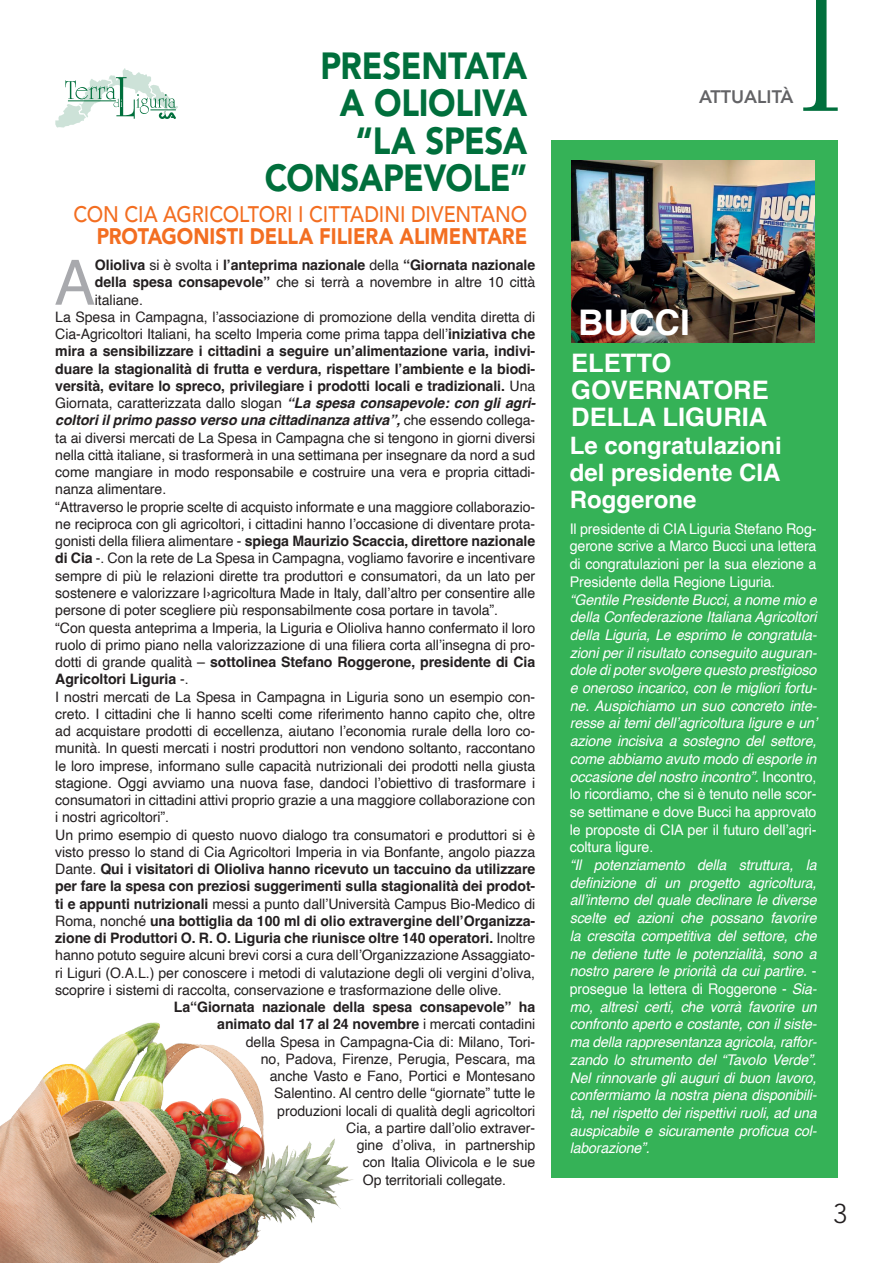
<style>
.page{position:relative;width:893px;height:1263px;background:#fff}
.page>*{position:absolute;margin:0;border:0;box-sizing:border-box;transform-origin:0 0}
.t1{font:62.55px "Helvetica";color:#a8a9ad}
.Corpo_del_testo{font:900 37.5px/37.5px "Avenir LT Std";letter-spacing:-.01em;color:#006f3c;text-align:right;scale:.88 1}
.t2{font:700 35.25px "Helvetica";color:#fff}
.t3{font:300 27px "Avenir LT Std";color:#231f20}
.t4{font:700 25.5px "Helvetica";color:#fff}
.t5{font:700 24px/27px "Helvetica";color:#fff;text-align:justify}
.Corpo_del_testo-2{font:500 22.5px/22.5px "Avenir";letter-spacing:-.005em;color:#f36e21;text-align:right;scale:.88 1}
.t6{font:800 18px "Avenir LT Std";color:#636366}
.t7{font:italic 14.7px/17.7px "Helvetica";letter-spacing:-.01em;color:#fff;text-align:justify;scale:.96 1}
.t8{font:italic 14.7px/17.7px "Helvetica";letter-spacing:-.01em;color:#fff;text-align:justify}
.t9{font:14.7px/17.7px "Helvetica";letter-spacing:-.01em;color:#fff;text-align:justify}
.t10{font:14.4px/17.2px "Helvetica";letter-spacing:-.005em;color:#231f20;text-align:justify}
.t11{font:700 14.4px/17.2px "Helvetica";letter-spacing:-.005em;color:#231f20;text-align:justify}
.s1{font-weight:900}
.s2{font-weight:400}
.s3{font-weight:700}
.s4{font-weight:700;font-style:italic}
.s5{font-style:normal}
</style>
<div class="page">
<svg style="left:803px;top:0;width:35px;height:111px"></svg>
<svg style="left:55px;top:68px;width:123px;height:60px"></svg>
<div style="left:551px;top:140px;width:287px;height:1038px;background:#35b257"></div>
<img style="left:571px;top:160px;width:244px;height:183px">
<img style="left:0;top:1022px;width:353px;height:241px">
<p class="Corpo_del_testo" style="left:265px;top:47px;width:300px">PRESENTATA<br>A OLIOLIVA<br>“LA SPESA<br>CONSAPEVOLE”</p>
<p class="Corpo_del_testo-2" style="left:73px;top:201px;width:517px">CON CIA AGRICOLTORI I CITTADINI DIVENTANO<br><span class="s1">PROTAGONISTI DELLA FILIERA ALIMENTARE</span></p>
<p class="t1" style="left:54px;top:234px;width:42px">A</p>
<p class="t11" style="left:95px;top:258px;width:442px">Olioliva <span class="s2">si è svolta i</span> l’anteprima nazionale <span class="s2">della</span> “Giornata nazionale della spesa consapevole” <span class="s2">che si terrà a novembre in altre 10 città italiane.</span></p>
<p class="t10" style="left:55px;top:309px;width:482px">La Spesa in Campagna, l’associazione di promozione della vendita diretta di Cia-Agricoltori Italiani, ha scelto Imperia come prima tappa dell’<span class="s3">iniziativa che mira a sensibilizzare i cittadini a seguire un’alimentazione varia, indivi&shy;duare la stagionalità di frutta e verdura, rispettare l’ambiente e la biodi&shy;versità, evitare lo spreco, privilegiare i prodotti locali e tradizionali.</span> Una Giornata, caratterizzata dallo slogan <span class="s4">“La spesa consapevole: con gli agri&shy;coltori il primo passo verso una cittadinanza attiva”,</span> che essendo collega&shy;ta ai diversi mercati de La Spesa in Campagna che si tengono in giorni diversi nella città italiane, si trasformerà in una settimana per insegnare da nord a sud come mangiare in modo responsabile e costruire una vera e propria cittadi&shy;nanza alimentare.</p>
<p class="t10" style="left:55px;top:498px;width:482px">“Attraverso le proprie scelte di acquisto informate e una maggiore collaborazio&shy;ne reciproca con gli agricoltori, i cittadini hanno l’occasione di diventare prota&shy;gonisti della filiera alimentare - <span class="s3">spiega Maurizio Scaccia, direttore nazionale di Cia</span> -. Con la rete de La Spesa in Campagna, vogliamo favorire e incentivare sempre di più le relazioni dirette tra produttori e consumatori, da un lato per sostenere e valorizzare l›agricoltura Made in Italy, dall’altro per consentire alle persone di poter scegliere più responsabilmente cosa portare in tavola”.</p>
<p class="t10" style="left:55px;top:619px;width:482px">“Con questa anteprima a Imperia, la Liguria e Olioliva hanno confermato il loro ruolo di primo piano nella valorizzazione di una filiera corta all’insegna di pro&shy;dotti di grande qualità – <span class="s3">sottolinea Stefano Roggerone, presidente di Cia Agricoltori Liguria</span> -.</p>
<p class="t10" style="left:55px;top:688px;width:481px">I nostri mercati de La Spesa in Campagna in Liguria sono un esempio con&shy;creto. I cittadini che li hanno scelti come riferimento hanno capito che, oltre ad acquistare prodotti di eccellenza, aiutano l’economia rurale della loro co&shy;munità. In questi mercati i nostri produttori non vendono soltanto, raccontano le loro imprese, informano sulle capacità nutrizionali dei prodotti nella giusta stagione. Oggi avviamo una nuova fase, dandoci l’obiettivo di trasformare i consumatori in cittadini attivi proprio grazie a una maggiore collaborazione con i nostri agricoltori”.</p>
<p class="t10" style="left:55px;top:826px;width:482px">Un primo esempio di questo nuovo dialogo tra consumatori e produttori si è visto presso lo stand di Cia Agricoltori Imperia in via Bonfante, angolo piazza Dante. <span class="s3">Qui i visitatori di Olioliva hanno ricevuto un taccuino da utilizzare per fare la spesa con preziosi suggerimenti sulla stagionalità dei prodot&shy;ti e appunti nutrizionali</span> messi a punto dall’Università Campus Bio-Medico di Roma, nonché <span class="s3">una bottiglia da 100 ml di olio extravergine dell’Organizza&shy;zione di Produttori O. R. O. Liguria che riunisce oltre 140 operatori.</span> Inoltre hanno potuto seguire alcuni brevi corsi a cura dell’Organizzazione Assaggiato&shy;ri Liguri (O.A.L.) per conoscere i metodi di valutazione degli oli vergini d’oliva, scoprire i sistemi di raccolta, conservazione e trasformazione delle olive.</p>
<p class="t11" style="left:174px;top:1000px;width:363px">La“Giornata nazionale della spesa consapevole” ha</p>
<p class="t11" style="left:217px;top:1017px;width:319px">animato dal 17 al 24 novembre <span class="s2">i mercati contadini</span></p>
<p class="t10" style="left:246px;top:1033px;width:291px">della Spesa in Campagna-Cia di: Milano, Tori-</p>
<p class="t10" style="left:261px;top:1050px;width:276px">no, Padova, Firenze, Perugia, Pescara, ma</p>
<p class="t10" style="left:270px;top:1068px;width:267px">anche Vasto e Fano, Portici e Montesano</p>
<p class="t10" style="left:274px;top:1085px;width:262px">Salentino. Al centro delle “giornate” tutte le</p>
<p class="t10" style="left:277px;top:1102px;width:259px">produzioni locali di qualità degli agricoltori</p>
<p class="t10" style="left:346px;top:1119px;width:190px">Cia, a partire dall’olio extraver-</p>
<p class="t10" style="left:357px;top:1137px;width:180px">gine d’oliva, in partnership</p>
<p class="t10" style="left:363px;top:1154px;width:174px">con Italia Olivicola e le sue</p>
<p class="t10" style="left:363px;top:1171px;width:145px">Op territoriali collegate.</p>
<p class="t6" style="left:699px;top:86px;width:96px">ATTUALITÀ</p>
<p class="t2" style="left:578px;top:301px;width:113px">BUCCI</p>
<p class="t4" style="left:571px;top:347px;width:102px">ELETTO</p>
<p class="t4" style="left:571px;top:374px;width:199px">GOVERNATORE</p>
<p class="t4" style="left:571px;top:401px;width:197px">DELLA LIGURIA</p>
<p class="t5" style="left:570px;top:434px;width:214px">Le congratulazioni del presidente CIA Roggerone</p>
<p class="t9" style="left:570px;top:520px;width:248px">Il presidente di CIA Liguria Stefano Rog&shy;gerone scrive a Marco Bucci una lettera di congratulazioni per la sua elezione a Presidente della Regione Liguria.</p>
<p class="t8" style="left:570px;top:591px;width:249px">“Gentile Presidente Bucci, a nome mio e della Confederazione Italiana Agricoltori della Liguria, Le esprimo le congratula&shy;zioni per il risultato conseguito auguran&shy;dole di poter svolgere questo prestigioso e oneroso incarico, con le migliori fortu&shy;ne. Auspichiamo un suo concreto inte&shy;resse ai temi dell’agricoltura ligure e un’ azione incisiva a sostegno del settore, come abbiamo avuto modo di esporle in occasione del nostro incontro”. <span class="s5">Incontro, lo ricordiamo, che si è tenuto nelle scor&shy;se settimane e dove Bucci ha approvato le proposte di CIA per il futuro dell’agri&shy;coltura ligure.</span></p>
<p class="t7" style="left:570px;top:856px;width:259px">“Il potenziamento della struttura, la definizione di un progetto agricoltura, all’interno del quale declinare le diverse scelte ed azioni che possano favorire la crescita competitiva del settore, che ne detiene tutte le potenzialità, sono a nostro parere le priorità da cui partire. <span class="s5">- prosegue la lettera di Roggerone -</span> Sia&shy;mo, altresì certi, che vorrà favorire un confronto aperto e costante, con il siste&shy;ma della rappresentanza agricola, raffor&shy;zando lo strumento del “Tavolo Verde”.<br>Nel rinnovarle gli auguri di buon lavoro, confermiamo la nostra piena disponibili&shy;tà, nel rispetto dei rispettivi ruoli, ad una auspicabile e sicuramente proficua col&shy;laborazione”.</p>
<p class="t3" style="left:833px;top:1198px;width:16px">3</p>
</div>
